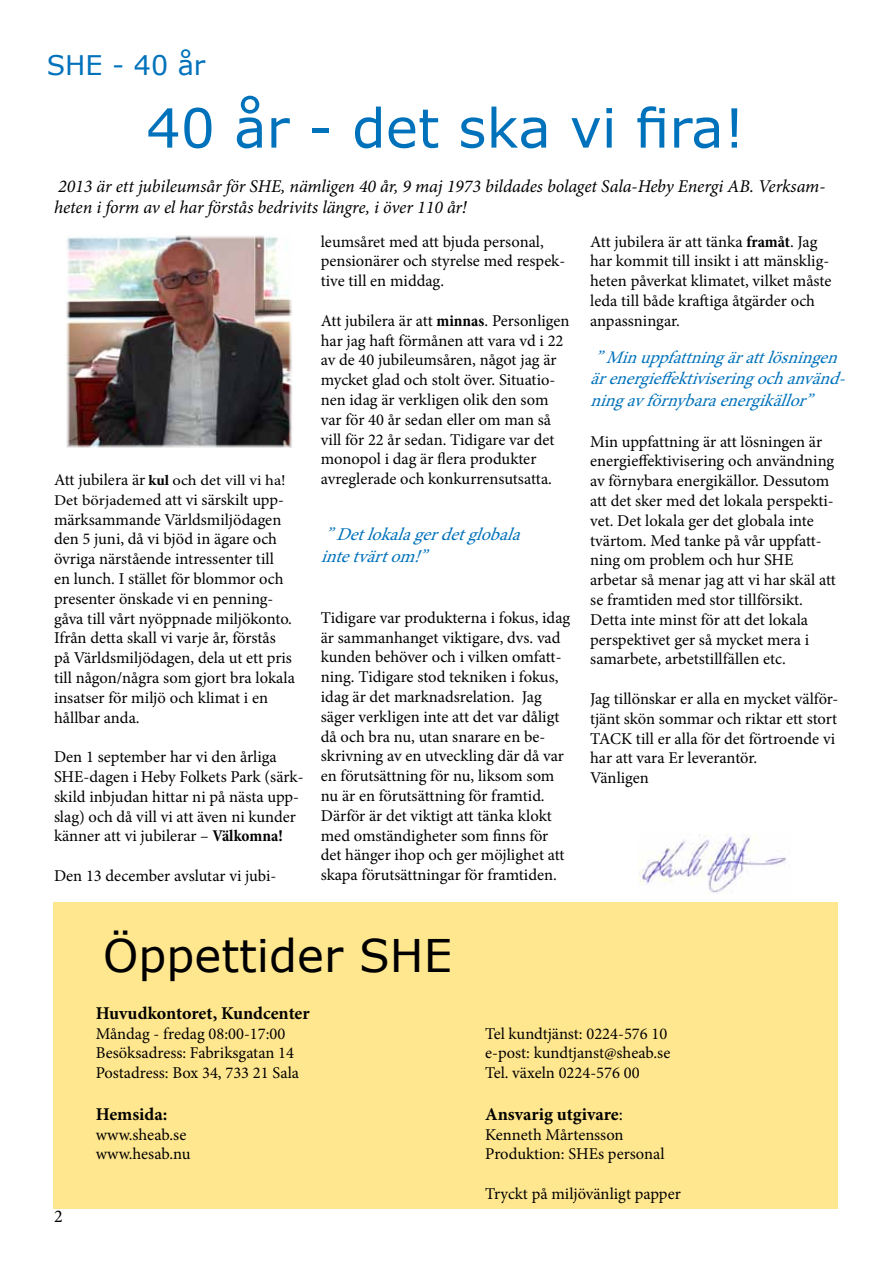
<style>
.page{position:relative;width:893px;height:1263px;background:#fff}
.page>*{position:absolute;margin:0;border:0;box-sizing:border-box;transform-origin:0 0}
.t1{font:54px "Verdana";color:#0072bb}
.t2{font:45px "Verdana";color:#000}
.t3{font:27px "Verdana";color:#0072bb}
.t4{font:italic 18px/21.6px "Minion Pro";letter-spacing:-.005em;color:#000}
.t5{font:700 18px "Minion Pro";color:#000}
.t6{font:italic 18px/21.6px "Minion Pro";color:#0072bb}
.t7{font:18px "Minion Pro";color:#000}
.t8{font:italic 17.7px/21.3px "Minion Pro";color:#0072bb}
.t9{font:16.5px/19.8px "Minion Pro";color:#000}
.t10{font:14.85px "Minion Pro";letter-spacing:.005em;color:#000;scale:1.11 1}
.s1{font-size:16.5px}
.s2{font-weight:700;font-stretch:condensed}
.s3{font-size:14.85px}
.s4{font-weight:400}
</style>
<div class="page">
<img style="left:638px;top:833px;width:148px;height:61px">
<div style="left:53px;top:903px;width:785px;height:306px;background:#ffe78f"></div>
<img style="left:66px;top:235px;width:226px;height:213px">
<h3 class="t3" style="left:47px;top:46px;width:160px">SHE - 40 år</h3>
<h1 class="t1" style="left:146px;top:91px;width:600px">40 år - det ska vi fira!</h1>
<p class="t4" style="left:54px;top:175px;width:773px">2013 är ett jubileumsår för SHE, nämligen 40 år, 9 maj 1973 bildades bolaget Sala-Heby Energi AB. Verksam&shy;heten i form av el har förstås bedrivits längre, i över 110 år!</p>
<p class="t10" style="left:54px;top:470px;width:210px"><span class="s1">Att jubilera är</span> <span class="s2">kul</span> och det vill vi ha!</p>
<p class="t9" style="left:54px;top:490px;width:242px"><span class="s3">Det börjademe</span>d att vi särskilt upp&shy;märksammande Världsmiljödagen den 5 juni, då vi bjöd in ägare och övriga närstående intressenter till<br>en lunch. I stället för blommor och presenter önskade vi en penning&shy;gåva till vårt nyöppnade miljökonto.<br>Ifrån detta skall vi varje år, förstås på Världsmiljödagen, dela ut ett pris till någon/några som gjort bra lokala insatser för miljö och klimat i en hållbar anda.</p>
<p class="t9" style="left:54px;top:747px;width:251px">Den 1 september har vi den årliga SHE-dagen i Heby Folkets Park (särk&shy;skild inbjudan hittar ni på nästa upp&shy;slag) och då vill vi att även ni kunder känner att vi jubilerar – <span class="s2">Välkomna!</span></p>
<p class="t9" style="left:54px;top:866px;width:224px">Den 13 december avslutar vi jubi-</p>
<p class="t9" style="left:321px;top:231px;width:246px">leumsåret med att bjuda personal, pensionärer och styrelse med respek&shy;tive till en middag.</p>
<p class="t9" style="left:321px;top:311px;width:250px">Att jubilera är att <span class="s2">minnas</span>. Personligen har jag haft förmånen att vara vd i 22 av de 40 jubileumsåren, något jag är mycket glad och stolt över. Situatio&shy;nen idag är verkligen olik den som var för 40 år sedan eller om man så vill för 22 år sedan. Tidigare var det monopol i dag är flera produkter avreglerade och konkurrensutsatta.</p>
<p class="t6" style="left:321px;top:524px;width:209px">”Detlokalagerdetglobala intetvärtom!”</p>
<p class="t9" style="left:321px;top:608px;width:251px">Tidigare var produkterna i fokus, idag är sammanhanget viktigare, dvs. vad kunden behöver och i vilken omfatt&shy;ning. Tidigare stod tekniken i fokus, idag är det marknadsrelation. Jag säger verkligen inte att det var dåligt då och bra nu, utan snarare en be&shy;skrivning av en utveckling där då var en förutsättning för nu, liksom som nu är en förutsättning för framtid.<br>Därför är det viktigt att tänka klokt med omständigheter som finns för det hänger ihop och ger möjlighet att skapa förutsättningar för framtiden.</p>
<p class="t9" style="left:590px;top:231px;width:243px">Att jubilera är att tänka <span class="s2">framåt</span>. Jag har kommit till insikt i att mänsklig&shy;heten påverkat klimatet, vilket måste leda till både kraftiga åtgärder och anpassningar.</p>
<p class="t8" style="left:590px;top:347px;width:264px">”Minuppfattningärattlösningen ärenergieffektiviseringochanvänd&shy;ningavförnybaraenergikällor”</p>
<p class="t9" style="left:590px;top:431px;width:247px">Min uppfattning är att lösningen är energieffektivisering och användning av förnybara energikällor. Dessutom att det sker med det lokala perspekti&shy;vet. Det lokala ger det globala inte tvärtom. Med tanke på vår uppfatt&shy;ning om problem och hur SHE arbetar så menar jag att vi har skäl att se framtiden med stor tillförsikt.<br>Detta inte minst för att det lokala perspektivet ger så mycket mera i samarbete, arbetstillfällen etc.</p>
<p class="t9" style="left:590px;top:689px;width:250px">Jag tillönskar er alla en mycket välför&shy;tjänt skön sommar och riktar ett stort<br>TACK till er alla för det förtroende vi har att vara Er leverantör.<br>Vänligen</p>
<p class="t7" style="left:54px;top:1204px;width:10px">2</p>
<h2 class="t2" style="left:103px;top:925px;width:351px">Öppettider SHE</h2>
<p class="t5" style="left:96px;top:1000px;width:215px">Huvudkontoret, Kundcenter</p>
<p class="t9" style="left:96px;top:1023px;width:191px">Måndag - fredag 08:00-17:00</p>
<p class="t9" style="left:485px;top:1023px;width:184px">Tel kundtjänst: 0224-576 10</p>
<p class="t9" style="left:96px;top:1043px;width:200px">Besöksadress: Fabriksgatan 14</p>
<p class="t9" style="left:485px;top:1043px;width:187px">e-post: kundtjanst@sheab.se</p>
<p class="t9" style="left:96px;top:1063px;width:205px">Postadress: Box 34, 733 21 Sala</p>
<p class="t9" style="left:485px;top:1063px;width:156px">Tel. växeln 0224-576 00</p>
<p class="t5" style="left:96px;top:1101px;width:73px">Hemsida:</p>
<p class="t5" style="left:485px;top:1101px;width:139px">Ansvarig utgivare<span class="s4">:</span></p>
<p class="t9" style="left:96px;top:1124px;width:92px">www.sheab.se</p>
<p class="t9" style="left:485px;top:1124px;width:140px">Kenneth Mårtensson</p>
<p class="t9" style="left:96px;top:1144px;width:97px">www.hesab.nu</p>
<p class="t9" style="left:485px;top:1144px;width:181px">Produktion: SHEs personal</p>
<p class="t9" style="left:485px;top:1184px;width:197px">Tryckt på miljövänligt papper</p>
</div>
